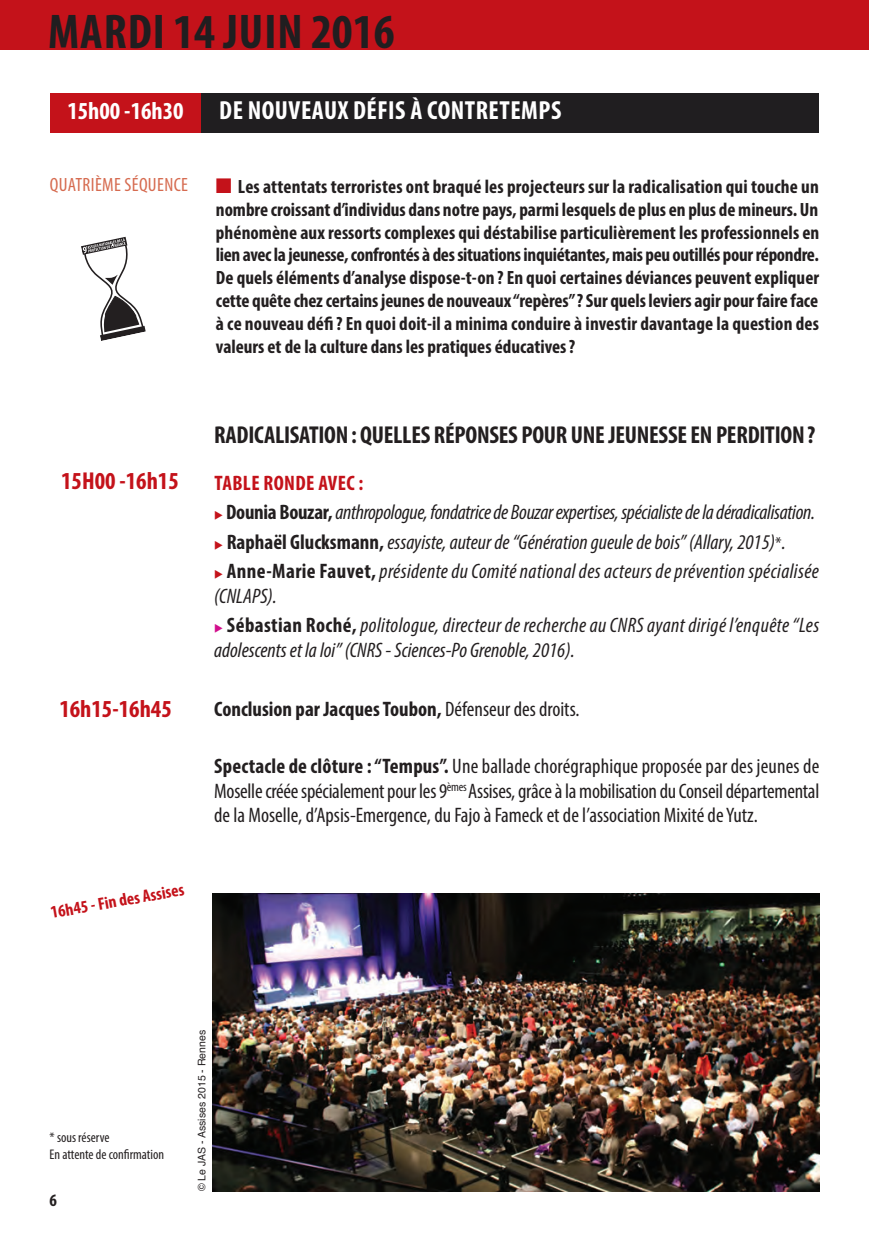
<style>
.page{position:relative;width:869px;height:1241px;background:#fff}
.page>*{position:absolute;margin:0;border:0;box-sizing:border-box;transform-origin:0 0}
.t1{font:700 condensed 49px "Myriad Pro";letter-spacing:.02em;color:#201e20}
.t2{font:700 condensed 26.25px "Myriad Pro";letter-spacing:.02em;color:#fff}
.t3{font:700 condensed 24.5px "Myriad Pro";letter-spacing:-.01em;color:#231f20}
.t4{font:700 condensed 24.5px "Myriad Pro";color:#c4121a}
.t5{font:700 condensed 24.5px "Myriad Pro";color:#fff}
.t6{font:italic condensed 21px/24.5px "Myriad Pro";color:#231f20}
.t7{font:condensed 21px/24.5px "Myriad Pro";color:#231f20;text-align:justify}
.t8{font:italic condensed 21px/24.5px "Myriad Pro";letter-spacing:.02em;color:#231f20}
.t9{font:700 condensed 21px "Myriad Pro";color:#231f20}
.t10{font:700 condensed 21px "Myriad Pro";letter-spacing:.02em;color:#c4121a}
.t11{font:700 condensed 19.25px/22.8px "Myriad Pro";color:#231f20;text-align:justify}
.t12{font:condensed 19.25px "Myriad Pro";letter-spacing:.02em;color:#d66b50}
.t13{font:700 condensed 17.5px "Myriad Pro";color:#c4121a}
.t14{font:700 condensed 17.5px "Myriad Pro";color:#231f20}
.t15{font:condensed 14px/17.2px "Myriad Pro";color:#231f20}
.t16{font:10.5px "Helvetica";color:#231f20}
.s1{color:#c4121a}
.s2{font-weight:700;font-style:normal}
.s3{font-style:normal;font-size:17.5px}
.s4{color:#d20e8c}
.s5{font-weight:400}
.s6{font-weight:700}
</style>
<div class="page">
<div style="left:50px;top:93px;width:151px;height:40px;background:#c4121a"></div>
<div style="left:201px;top:93px;width:618px;height:40px;background:#201e20"></div>
<div style="left:0;top:0;width:868px;height:50px;background:#c4121a"></div>
<svg style="left:81px;top:237px;width:65px;height:104px"></svg>
<img style="left:212px;top:893px;width:607px;height:298px">
<h1 class="t1" style="left:48px;top:14px;width:348px">MARDI 14 JUIN 2016</h1>
<p class="t5" style="left:67px;top:102px;width:118px">15h00 -16h30</p>
<h2 class="t2" style="left:219px;top:101px;width:343px">DE NOUVEAUX DÉFIS À CONTRETEMPS</h2>
<p class="t12" style="left:50px;top:177px;width:140px">QUATRIÈME SÉQUENCE</p>
<p class="t11" style="left:216px;top:177px;width:604px"><span class="s1">■</span> Les attentats terroristes ont braqué les projecteurs sur la radicalisation qui touche un nombre croissant d’individus dans notre pays, parmi lesquels de plus en plus de mineurs. Un phénomène aux ressorts complexes qui déstabilise particulièrement les professionnels en lien avec la jeunesse, confrontés à des situations inquiétantes, mais peu outillés pour répondre.<br>De quels éléments d’analyse dispose-t-on ? En quoi certaines déviances peuvent expliquer cette quête chez certains jeunes de nouveaux “repères”? Sur quels leviers agir pour faire face à ce nouveau défi ? En quoi doit-il a minima conduire à investir davantage la question des valeurs et de la culture dans les pratiques éducatives ?</p>
<p class="t4" style="left:61px;top:472px;width:119px">15H00 -16h15</p>
<p class="t4" style="left:59px;top:700px;width:114px">16h15-16h45</p>
<p class="t13" style="left:50px;top:906px;width:137px;rotate:-10deg">16h45 - Fin des Assises</p>
<p class="t3" style="left:214px;top:425px;width:602px">RADICALISATION : QUELLES RÉPONSES POUR UNE JEUNESSE EN PERDITION ?</p>
<p class="t10" style="left:214px;top:475px;width:150px">TABLE RONDE AVEC :</p>
<p class="t6" style="left:214px;top:501px;width:602px"><span class="s1">◆</span> <span class="s2">Dounia Bouzar,</span> anthropologue, fondatrice de Bouzar expertises, spécialiste de la déradicalisation.</p>
<p class="t6" style="left:214px;top:531px;width:572px"><span class="s1">◆</span> <span class="s2">Raphaël Glucksmann,</span> essayiste, auteur de “Génération gueule de bois” (Allary, 2015)<span class="s3">*</span>.</p>
<p class="t8" style="left:214px;top:560px;width:606px"><span class="s1">◆</span> <span class="s2">Anne-Marie Fauvet,</span> présidente du Comité national des acteurs de prévention spécialisée (CNLAPS).</p>
<p class="t6" style="left:214px;top:614px;width:606px"><span class="s4">◆</span> <span class="s2">Sébastian Roché,</span> politologue, directeur de recherche au CNRS ayant dirigé l’enquête “Les adolescents et la loi” (CNRS - Sciences-Po Grenoble, 2016).</p>
<p class="t9" style="left:214px;top:701px;width:366px">Conclusion par Jacques Toubon, <span class="s5">Défenseur des droits.</span></p>
<p class="t7" style="left:214px;top:755px;width:606px"><span class="s6">Spectacle de clôture : “Tempus”.</span> Une ballade chorégraphique proposée par des jeunes de Moselle créée spécialement pour les 9<sup>èmes</sup> Assises, grâce à la mobilisation du Conseil départemental de la Moselle, d’Apsis-Emergence, du Fajo à Fameck et de l’association Mixité de Yutz.</p>
<p class="t15" style="left:50px;top:1129px;width:116px">* sous réserve<br>En attente de confirmation</p>
<p class="t14" style="left:50px;top:1193px;width:9px">6</p>
<p class="t16" style="left:197px;top:1191px;width:163px;rotate:-90deg">© Le JAS - Assises 2015 - Rennes</p>
</div>
